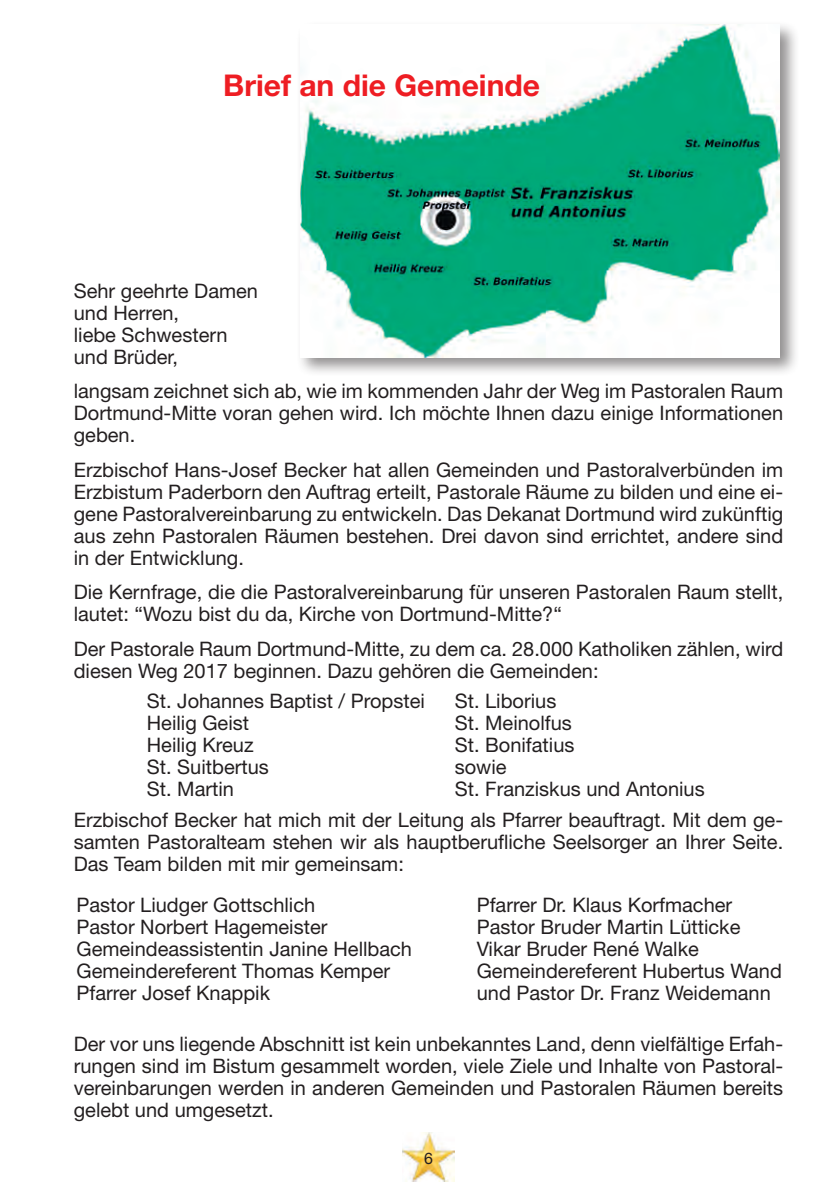
<style>
.page{position:relative;width:840px;height:1191px;background:#fff}
.page>*{position:absolute;margin:0;border:0;box-sizing:border-box;transform-origin:0 0}
.t1{font:700 30px "Helvetica Neue LT";color:#ee1d23}
.t2{font:20px/22px "Helvetica Neue LT";color:#231f20}
.t3{font:16px "Helvetica Neue LT";color:#231f20}
</style>
<div class="page">
<img style="left:403px;top:1132px;width:51px;height:49px">
<div style="left:295px;top:20px;width:504px;height:358px;background:#231f20;opacity:.5"></div>
<img style="left:300px;top:24px;width:479px;height:333px">
<h1 class="t1" style="left:223px;top:67px;width:318px">Brief an die Gemeinde</h1>
<p class="t2" style="left:74px;top:279px;width:186px">Sehr geehrte Damen und Herren,<br>liebe Schwestern und Brüder,</p>
<p class="t2" style="left:74px;top:380px;width:710px;text-align:justify">langsam zeichnet sich ab, wie im kommenden Jahr der Weg im Pastoralen Raum Dortmund-Mitte voran gehen wird. Ich möchte Ihnen dazu einige Informationen geben.</p>
<p class="t2" style="left:74px;top:458px;width:710px;text-align:justify">Erzbischof Hans-Josef Becker hat allen Gemeinden und Pastoralverbünden im Erzbistum Paderborn den Auftrag erteilt, Pastorale Räume zu bilden und eine ei&shy;gene Pastoralvereinbarung zu entwickeln. Das Dekanat Dortmund wird zukünftig aus zehn Pastoralen Räumen bestehen. Drei davon sind errichtet, andere sind in der Entwicklung.</p>
<p class="t2" style="left:74px;top:581px;width:710px">Die Kernfrage, die die Pastoralvereinbarung für unseren Pastoralen Raum stellt, lautet: “Wozu bist du da, Kirche von Dortmund-Mitte?“</p>
<p class="t2" style="left:74px;top:637px;width:710px">Der Pastorale Raum Dortmund-Mitte, zu dem ca. 28.000 Katholiken zählen, wird diesen Weg 2017 beginnen. Dazu gehören die Gemeinden:</p>
<p class="t2" style="left:147px;top:689px;width:279px">St. Johannes Baptist / Propstei<br>Heilig Geist<br>Heilig Kreuz<br>St. Suitbertus<br>St. Martin</p>
<p class="t2" style="left:454px;top:689px;width:251px">St. Liborius<br>St. Meinolfus<br>St. Bonifatius<br>sowie<br>St. Franziskus und Antonius</p>
<p class="t2" style="left:74px;top:809px;width:710px;text-align:justify">Erzbischof Becker hat mich mit der Leitung als Pfarrer beauftragt. Mit dem ge&shy;samten Pastoralteam stehen wir als hauptberufliche Seelsorger an Ihrer Seite.<br>Das Team bilden mit mir gemeinsam:</p>
<p class="t2" style="left:76px;top:893px;width:337px">Pastor Liudger Gottschlich<br>Pastor Norbert Hagemeister<br>Gemeindeassistentin Janine Hellbach<br>Gemeindereferent Thomas Kemper<br>Pfarrer Josef Knappik</p>
<p class="t2" style="left:476px;top:893px;width:306px">Pfarrer Dr. Klaus Korfmacher<br>Pastor Bruder Martin Lütticke<br>Vikar Bruder René Walke<br>Gemeindereferent Hubertus Wand und Pastor Dr. Franz Weidemann</p>
<p class="t2" style="left:74px;top:1032px;width:710px;text-align:justify">Der vor uns liegende Abschnitt ist kein unbekanntes Land, denn vielfältige Erfah&shy;rungen sind im Bistum gesammelt worden, viele Ziele und Inhalte von Pastoral&shy;vereinbarungen werden in anderen Gemeinden und Pastoralen Räumen bereits gelebt und umgesetzt.</p>
<p class="t3" style="left:424px;top:1148px;width:10px">6</p>
</div>
